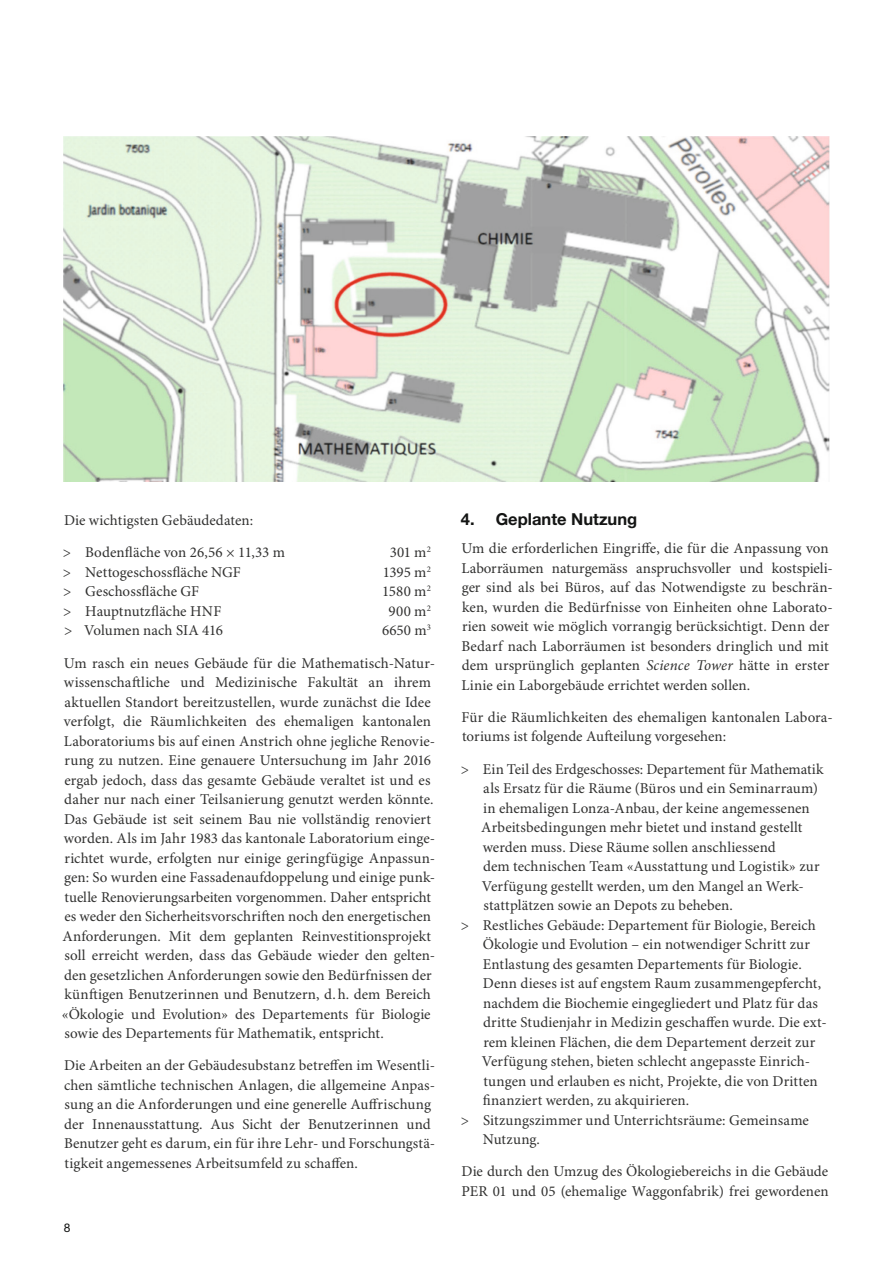
<style>
.page{position:relative;width:893px;height:1263px;background:#fff}
.page>*{position:absolute;margin:0;border:0;box-sizing:border-box;transform-origin:0 0}
.t1{font:700 16.5px "Helvetica Neue";color:#131413}
.t2{font:15px/19.5px "Minion Pro";color:#313130}
.t3{font:12px "Helvetica Neue";color:#131413}
.s1{font-style:italic}
</style>
<div class="page">
<img style="left:64px;top:136px;width:765px;height:345px">
<p class="t2" style="left:63px;top:505px;width:223px;line-height:32.2px">Die wichtigsten Gebäudedaten:<br>&gt; Bodenfläche von 26,56 × 11,33 m</p>
<p class="t2" style="left:390px;top:543px;width:43px">301 m<sup>2</sup></p>
<p class="t2" style="left:63px;top:563px;width:179px">&gt; Nettogeschossfläche NGF</p>
<p class="t2" style="left:383px;top:563px;width:50px">1395 m<sup>2</sup></p>
<p class="t2" style="left:63px;top:582px;width:137px">&gt; Geschossfläche GF</p>
<p class="t2" style="left:382px;top:582px;width:50px">1580 m<sup>2</sup></p>
<p class="t2" style="left:63px;top:602px;width:160px">&gt; Hauptnutzfläche HNF</p>
<p class="t2" style="left:389px;top:602px;width:44px">900 m<sup>2</sup></p>
<p class="t2" style="left:64px;top:621px;width:160px">&gt; Volumen nach SIA 416</p>
<p class="t2" style="left:64px;top:615px;width:373px;line-height:32.2px;text-align:right">6650 m<sup>3<br></sup>Um rasch ein neues Gebäude für die Mathematisch-Natur-</p>
<p class="t2" style="left:62px;top:673px;width:375px">wissenschaftliche und Medizinische Fakultät an ihrem aktuellen Standort bereitzustellen, wurde zunächst die Idee verfolgt, die Räumlichkeiten des ehemaligen kantonalen Laboratoriums bis auf einen Anstrich ohne jegliche Renovie&shy;rung zu nutzen. Eine genauere Untersuchung im Jahr 2016 ergab jedoch, dass das gesamte Gebäude veraltet ist und es daher nur nach einer Teilsanierung genutzt werden könnte.<br>Das Gebäude ist seit seinem Bau nie vollständig renoviert worden. Als im Jahr 1983 das kantonale Laboratorium einge&shy;richtet wurde, erfolgten nur einige geringfügige Anpassun&shy;gen: So wurden eine Fassadenaufdoppelung und einige punk&shy;tuelle Renovierungsarbeiten vorgenommen. Daher entspricht es weder den Sicherheitsvorschriften noch den energetischen Anforderungen. Mit dem geplanten Reinvestitionsprojekt soll erreicht werden, dass das Gebäude wieder den gelten&shy;den gesetzlichen Anforderungen sowie den Bedürfnissen der künftigen Benutzerinnen und Benutzern, d.h. dem Bereich «Ökologie und Evolution» des Departements für Biologie sowie des Departements für Mathematik, entspricht.</p>
<p class="t2" style="left:64px;top:1056px;width:373px">Die Arbeiten an der Gebäudesubstanz betreffen im Wesentli&shy;chen sämtliche technischen Anlagen, die allgemeine Anpas&shy;sung an die Anforderungen und eine generelle Auffrischung der Innenausstattung. Aus Sicht der Benutzerinnen und Benutzer geht es darum, ein für ihre Lehr- und Forschungstä&shy;tigkeit angemessenes Arbeitsumfeld zu schaffen.</p>
<p class="t3" style="left:64px;top:1220px;width:8px">8</p>
<p class="t1" style="left:461px;top:509px;width:178px">4. Geplante Nutzung</p>
<p class="t2" style="left:461px;top:539px;width:373px">Um die erforderlichen Eingriffe, die für die Anpassung von Laborräumen naturgemäss anspruchsvoller und kostspieli&shy;ger sind als bei Büros, auf das Notwendigste zu beschrän&shy;ken, wurden die Bedürfnisse von Einheiten ohne Laborato&shy;rien soweit wie möglich vorrangig berücksichtigt. Denn der Bedarf nach Laborräumen ist besonders dringlich und mit dem ursprünglich geplanten <span class="s1">Science Tower</span> hätte in erster Linie ein Laborgebäude errichtet werden sollen.</p>
<p class="t2" style="left:461px;top:708px;width:373px">Für die Räumlichkeiten des ehemaligen kantonalen Labora&shy;toriums ist folgende Aufteilung vorgesehen:</p>
<p class="t2" style="left:461px;top:760px;width:364px">&gt; Ein Teil des Erdgeschosses: Departement für Mathematik</p>
<p class="t2" style="left:483px;top:779px;width:336px">als Ersatz für die Räume (Büros und ein Seminarraum)</p>
<p class="t2" style="left:483px;top:799px;width:328px">in ehemaligen Lonza-Anbau, der keine angemessenen</p>
<p class="t2" style="left:481px;top:818px;width:323px">Arbeitsbedingungen mehr bietet und instand gestellt</p>
<p class="t2" style="left:483px;top:838px;width:294px">werden muss. Diese Räume sollen anschliessend</p>
<p class="t2" style="left:483px;top:857px;width:338px">dem technischen Team «Ausstattung und Logistik» zur</p>
<p class="t2" style="left:482px;top:877px;width:323px">Verfügung gestellt werden, um den Mangel an Werk-</p>
<p class="t2" style="left:483px;top:896px;width:251px">stattplätzen sowie an Depots zu beheben.</p>
<p class="t2" style="left:461px;top:916px;width:357px">&gt; Restliches Gebäude: Departement für Biologie, Bereich</p>
<p class="t2" style="left:483px;top:935px;width:329px">Ökologie und Evolution – ein notwendiger Schritt zur</p>
<p class="t2" style="left:483px;top:955px;width:320px">Entlastung des gesamten Departements für Biologie.</p>
<p class="t2" style="left:483px;top:974px;width:340px">Denn dieses ist auf engstem Raum zusammengepfercht,</p>
<p class="t2" style="left:483px;top:994px;width:336px">nachdem die Biochemie eingegliedert und Platz für das</p>
<p class="t2" style="left:483px;top:1013px;width:345px">dritte Studienjahr in Medizin geschaffen wurde. Die ext-</p>
<p class="t2" style="left:483px;top:1033px;width:333px">rem kleinen Flächen, die dem Departement derzeit zur</p>
<p class="t2" style="left:482px;top:1052px;width:330px">Verfügung stehen, bieten schlecht angepasste Einrich-</p>
<p class="t2" style="left:483px;top:1072px;width:336px">tungen und erlauben es nicht, Projekte, die von Dritten</p>
<p class="t2" style="left:483px;top:1091px;width:208px">finanziert werden, zu akquirieren.</p>
<p class="t2" style="left:461px;top:1111px;width:350px">&gt; Sitzungszimmer und Unterrichtsräume: Gemeinsame</p>
<p class="t2" style="left:483px;top:1130px;width:59px">Nutzung.</p>
<p class="t2" style="left:461px;top:1162px;width:369px">Die durch den Umzug des Ökologiebereichs in die Gebäude<br>PER 01 und 05 (ehemalige Waggonfabrik) frei gewordenen</p>
</div>
